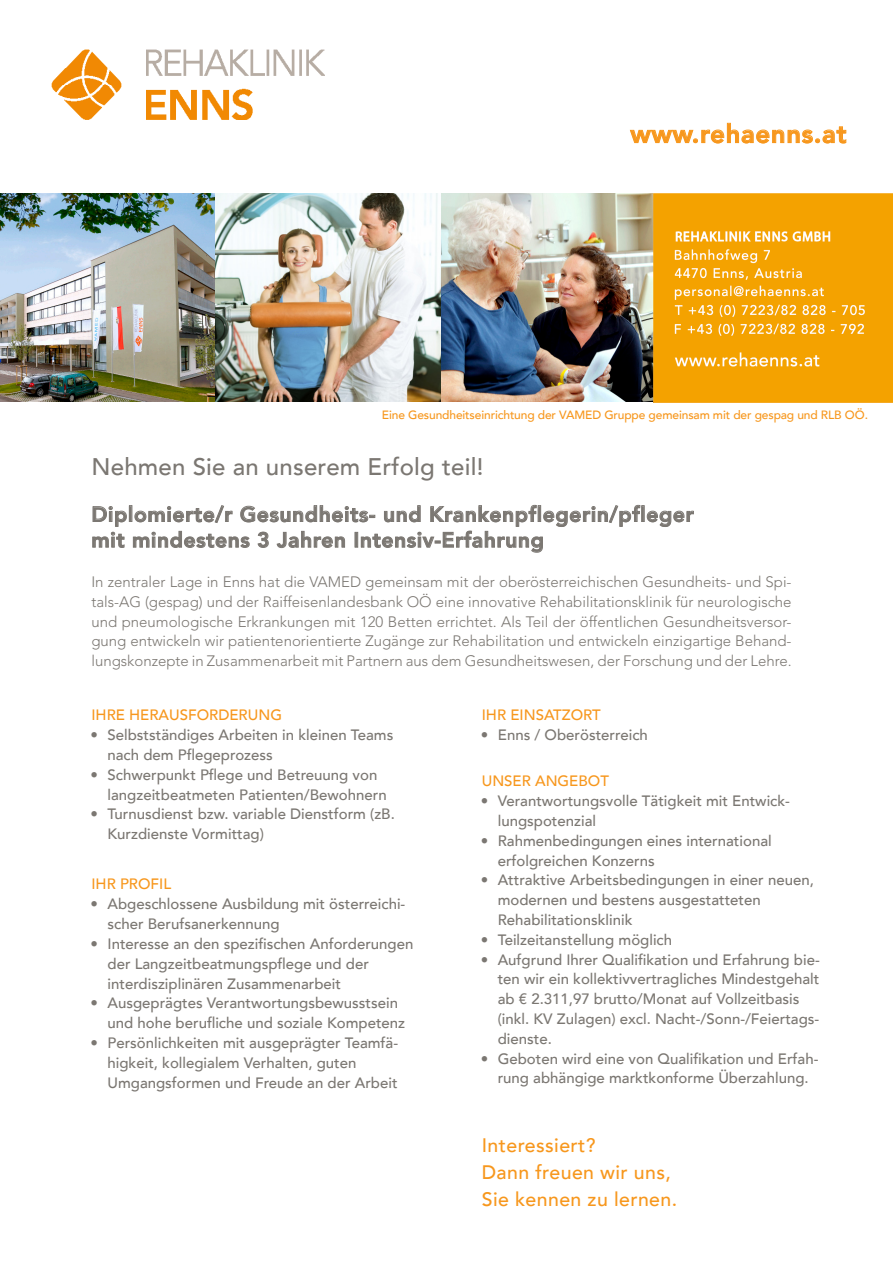
<style>
.page{position:relative;width:893px;height:1263px;background:#fff}
.page>*{position:absolute;margin:0;border:0;box-sizing:border-box;transform-origin:0 0}
.t1{font:800 25.5px "Avenir LT";letter-spacing:.03em;color:#f7971d}
.t2{font:500 24px "Avenir LT";letter-spacing:.01em;color:#7b7772}
.t3{font:800 21px "Avenir LT";letter-spacing:.03em;color:#7b7772}
.Absatzformat_2{font:500 19.5px/27px "Avenir LT";letter-spacing:.02em;color:#f7971d}
.t4{font:500 15px/19.8px "Avenir LT";color:#7b7772}
.t5{font:300 15px/19.8px "Avenir LT Std";color:#7b7772;text-align:justify}
.Absatzformat_2-2{font:500 15px "Avenir LT";color:#f7971d}
.t6{font:500 12px "Avenir LT";letter-spacing:-.01em;color:#f7971d}
</style>
<div class="page">
<img style="left:0;top:193px;width:893px;height:209px">
<img style="left:51px;top:50px;width:273px;height:70px">
<div style="left:129px;top:506px;width:3px;height:15px;border:1px solid #7b7772"></div>
<svg style="left:630px;top:123px;width:217px;height:21px"></svg>
<svg style="left:92px;top:506px;width:35px;height:42px"></svg>
<svg style="left:133px;top:505px;width:561px;height:48px"></svg>
<p class="t1" style="left:630px;top:119px;width:218px">www.rehaenns.at</p>
<p class="t6" style="left:382px;top:408px;width:488px">Eine Gesundheitseinrichtung der VAMED Gruppe gemeinsam mit der gespag und RLB OÖ.</p>
<p class="t2" style="left:91px;top:453px;width:394px">Nehmen Sie an unserem Erfolg teil!</p>
<p class="t3" style="left:91px;top:502px;width:604px">Diplomierte/r Gesundheits- und Krankenpflegerin/pfleger</p>
<p class="t3" style="left:91px;top:527px;width:454px">mit mindestens 3 Jahren Intensiv-Erfahrung</p>
<p class="t5" style="left:91px;top:572px;width:702px">In zentraler Lage in Enns hat die VAMED gemeinsam mit der oberösterreichischen Gesundheits- und Spi&shy;tals-AG (gespag) und der Raiffeisenlandesbank OÖ eine innovative Rehabilitationsklinik für neurologische und pneumologische Erkrankungen mit 120 Betten errichtet. Als Teil der öffentlichen Gesundheitsversor&shy;gung entwickeln wir patientenorientierte Zugänge zur Rehabilitation und entwickeln einzigartige Behand&shy;lungskonzepte in Zusammenarbeit mit Partnern aus dem Gesundheitswesen, der Forschung und der Lehre.</p>
<p class="Absatzformat_2-2" style="left:91px;top:706px;width:192px">IHRE HERAUSFORDERUNG</p>
<p class="Absatzformat_2-2" style="left:482px;top:706px;width:120px">IHR EINSATZORT</p>
<p class="t4" style="left:108px;top:725px;width:287px;text-indent:-17px">• Selbstständiges Arbeiten in kleinen Teams nach dem Pflegeprozess</p>
<p class="t4" style="left:108px;top:765px;width:281px;text-indent:-17px">• Schwerpunkt Pflege und Betreuung von langzeitbeatmeten Patienten/Bewohnern</p>
<p class="t4" style="left:108px;top:805px;width:289px;text-indent:-17px">• Turnusdienst bzw. variable Dienstform (zB.<br>Kurzdienste Vormittag)</p>
<p class="Absatzformat_2-2" style="left:91px;top:875px;width:81px">IHR PROFIL</p>
<p class="t4" style="left:108px;top:895px;width:299px;text-indent:-17px">• Abgeschlossene Ausbildung mit österreichi&shy;scher Berufsanerkennung</p>
<p class="t4" style="left:108px;top:934px;width:307px;text-indent:-17px">• Interesse an den spezifischen Anforderungen der Langzeitbeatmungspflege und der interdisziplinären Zusammenarbeit</p>
<p class="t4" style="left:108px;top:994px;width:299px;text-indent:-17px">• Ausgeprägtes Verantwortungsbewusstsein und hohe berufliche und soziale Kompetenz</p>
<p class="t4" style="left:108px;top:1033px;width:292px;text-indent:-17px">• Persönlichkeiten mit ausgeprägter Teamfä&shy;higkeit, kollegialem Verhalten, guten<br>Umgangsformen und Freude an der Arbeit</p>
<p class="t4" style="left:481px;top:725px;width:169px">• Enns / Oberösterreich</p>
<p class="Absatzformat_2-2" style="left:482px;top:772px;width:129px">UNSER ANGEBOT</p>
<p class="t4" style="left:498px;top:791px;width:294px;text-indent:-17px">• Verantwortungsvolle Tätigkeit mit Entwick&shy;lungspotenzial</p>
<p class="t4" style="left:498px;top:831px;width:275px;text-indent:-17px">• Rahmenbedingungen eines international erfolgreichen Konzerns</p>
<p class="t4" style="left:498px;top:871px;width:318px;text-indent:-17px">• Attraktive Arbeitsbedingungen in einer neuen, modernen und bestens ausgestatteten<br>Rehabilitationsklinik</p>
<p class="t4" style="left:481px;top:930px;width:193px">• Teilzeitanstellung möglich</p>
<p class="t4" style="left:498px;top:950px;width:324px;text-indent:-17px">• Aufgrund Ihrer Qualifikation und Erfahrung bie&shy;ten wir ein kollektivvertragliches Mindestgehalt ab € 2.311,97 brutto/Monat auf Vollzeitbasis (inkl. KV Zulagen) excl. Nacht-/Sonn-/Feiertags&shy;dienste.</p>
<p class="t4" style="left:481px;top:1049px;width:339px;text-align:center">• Geboten wird eine von Qualifikation und Erfah&shy;rung abhängige marktkonforme Überzahlung.</p>
<p class="Absatzformat_2" style="left:482px;top:1132px;width:115px">Interessiert?</p>
<p class="Absatzformat_2" style="left:482px;top:1159px;width:197px">Dann freuen wir uns,<br>Sie kennen zu lernen.</p>
</div>
